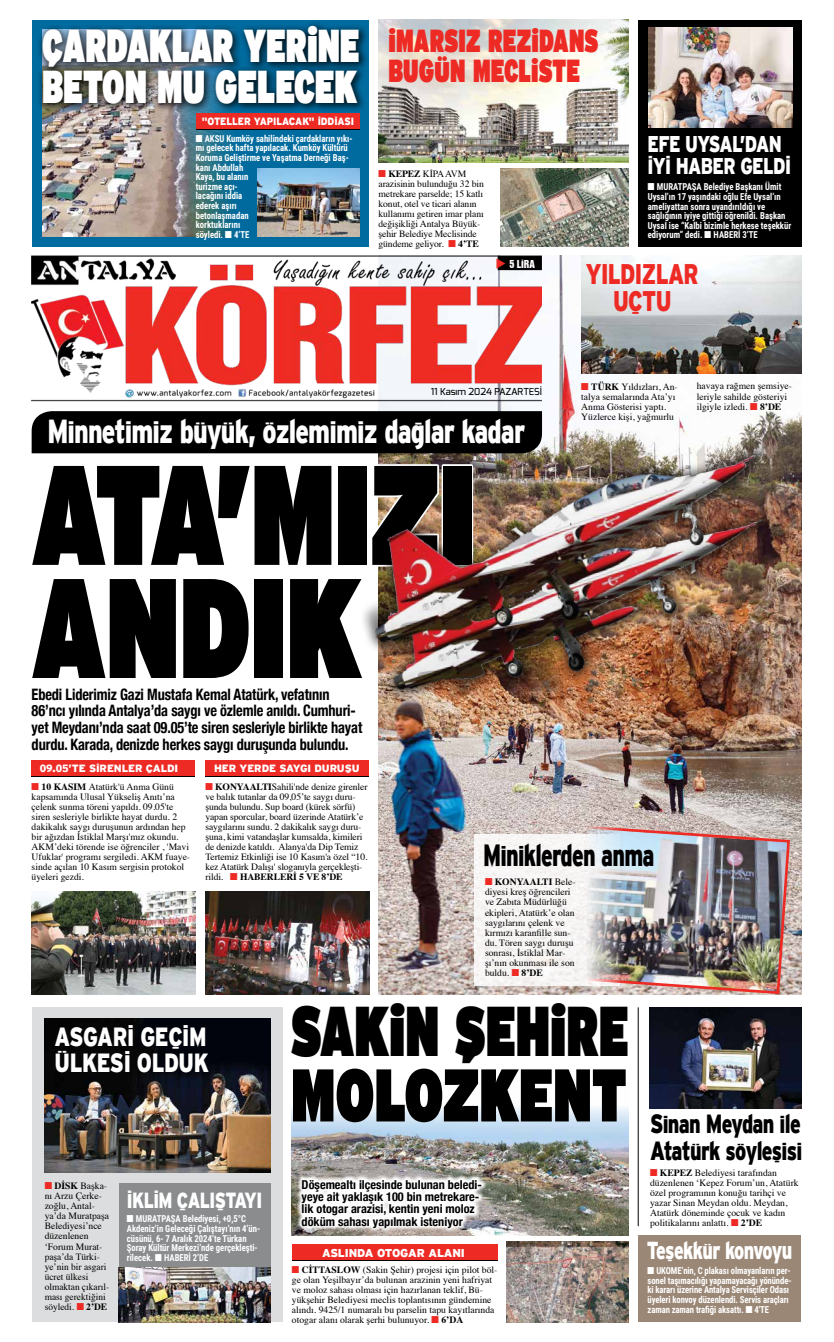
<style>
.page{position:relative;width:834px;height:1342px;background:#fff}
.page>*{position:absolute;margin:0;border:0;box-sizing:border-box;transform-origin:0 0}
.t1{font:141.4px/113px "Interstate";color:#000;scale:.69 1}
.t2{font:74.38px "Interstate";color:#000;scale:.69 1}
.t3{font:70.09px "Interstate";color:#000;scale:.64 1}
.t4{font:45.94px/41.1px "Interstate";color:#fff;scale:.64 1}
.t5{font:900 33.25px "Interstate Mono";letter-spacing:-.035em;color:#fff;scale:.75 1}
.t6{font:31.76px/29.8px "Interstate";letter-spacing:.01em;color:#ee2a24;scale:.64 1}
.t7{font:900 30.62px "Interstate Mono";letter-spacing:-.035em;color:#000;scale:.7 1}
.t8{font:900 28.35px/27.4px "Interstate Mono";letter-spacing:-.035em;color:#ee2a24;text-align:center;scale:.75 1}
.t9{font:900 26.25px/27.1px "Interstate Mono";letter-spacing:-.035em;color:#000;scale:.75 1}
.t10{font:900 26.25px/26.2px "Interstate Mono";letter-spacing:-.02em;color:#fff;scale:.79 1}
.t11{font:900 24.5px "Interstate Mono";letter-spacing:-.035em;color:#fff;scale:.73 1}
.t12{font:900 22.75px/22.8px "Interstate Mono";letter-spacing:-.035em;color:#fff;scale:.76 1}
.t13{font:900 21.88px "Interstate Mono";letter-spacing:-.035em;color:#fff;scale:.76 1}
.t14{font:700 condensed 15.75px/16.6px "Helvetica Neue";letter-spacing:-.01em;color:#000;scale:.91 1}
.t15{font:700 condensed 12.25px/12.2px "Helvetica Neue";color:#000}
.t16{font:12.25px "Monotype Sorts";color:#ee2a24}
.t17{font:900 11.38px "Interstate Mono";letter-spacing:-.01em;color:#fff}
.t18{font:900 10.5px "Interstate Mono";letter-spacing:-.01em;color:#fff}
.t19{font:900 10.5px "Interstate Mono";letter-spacing:-.01em;color:#fff;scale:.9 1}
.t20{font:10.06px "Swiss 921 BT Regular A";color:#fff}
.t21{font:9.62px/10.1px "Times";color:#000}
.t22{font:700 9.62px/9.6px "Roboto Condensed";color:#fff;scale:.9 1}
.t23{font:500 9.62px "Exo";color:#000}
.s1{font-size:37.1px}
.s2{font-family:"Monotype Sorts";font-weight:400}
.s3{font-size:24.68px}
.s4{font-size:28.53px}
.s5{font-family:"Monotype Sorts";color:#ee2a24}
.s6{font-weight:700}
.s7{font-size:8.66px}
.s8{font-size:54.43px}
</style>
<div class="page">
<div style="left:638px;top:20px;width:163px;height:226px;background:#000"></div>
<img style="left:378px;top:256px;width:423px;height:739px">
<img style="left:32px;top:255px;width:509px;height:149px">
<div style="left:31px;top:411px;width:511px;height:43px;background:#000"></div>
<div style="left:32px;top:761px;width:163px;height:15px;background:#ee2a24"></div>
<div style="left:32px;top:760px;width:163px;height:15px;background:#ee2a24"></div>
<div style="left:205px;top:761px;width:164px;height:15px;background:#ee2a24"></div>
<div style="left:205px;top:760px;width:164px;height:15px;background:#ee2a24"></div>
<img style="left:32px;top:892px;width:164px;height:103px">
<img style="left:205px;top:892px;width:164px;height:103px">
<img style="left:581px;top:256px;width:220px;height:117px">
<div style="left:359px;top:432px;width:447px;height:273px;background:#000;opacity:.65"></div>
<img style="left:350px;top:417px;width:445px;height:287px">
<div style="left:474px;top:834px;width:145px;height:151px;background:#f7f5f4"></div>
<img style="left:573px;top:825px;width:217px;height:170px">
<div style="left:32px;top:20px;width:337px;height:226px;background:#006b9f"></div>
<img style="left:42px;top:113px;width:245px;height:124px">
<div style="left:37px;top:20px;width:331px;height:93px;background:#000;opacity:.75"></div>
<div style="left:196px;top:114px;width:163px;height:15px;background:#ee2a24"></div>
<div style="left:196px;top:113px;width:163px;height:15px;background:#ee2a24"></div>
<img style="left:257px;top:169px;width:102px;height:68px">
<img style="left:378px;top:20px;width:250px;height:143px">
<img style="left:500px;top:169px;width:128px;height:77px">
<img style="left:648px;top:28px;width:144px;height:99px">
<img style="left:291px;top:1107px;width:337px;height:129px">
<div style="left:32px;top:1007px;width:250px;height:315px;background:#dcddde"></div>
<svg style="left:296px;top:1174px;width:191px;height:59px"></svg>
<div style="left:292px;top:1245px;width:205px;height:15px;background:#ee2a24"></div>
<div style="left:292px;top:1244px;width:205px;height:15px;background:#ee2a24"></div>
<img style="left:506px;top:1242px;width:122px;height:80px">
<img style="left:45px;top:1018px;width:225px;height:155px">
<div style="left:119px;top:1183px;width:151px;height:127px;background:#8a8c8e"></div>
<hr style="left:637px;top:1007px;width:1px;height:219px;background:#000">
<img style="left:649px;top:1007px;width:152px;height:101px">
<img style="left:119px;top:1267px;width:151px;height:55px">
<div style="left:637px;top:1236px;width:163px;height:86px;background:#9b8776"></div>
<h3 class="t4" style="left:42px;top:24px;width:497px">ÇARDAKLAR YER<span class="s1">İ</span>NE<br>BETON MU GELECEK</h3>
<p class="t19" style="left:202px;top:115px;width:171px">"OTELLER YAPILACAK" İDDİASI</p>
<p class="t22" style="left:196px;top:133px;width:176px"><span class="s2">N</span> AKSU Kumköy sahilindeki çardakların yıkı&shy;mı gelecek hafta yapılacak. Kumköy Kültürü<br>Koruma Geliştirme ve Yaşatma Derneği Baş&shy;kanı Abdullah<br>Kaya, bu alanın<br>turizme açı-<br>lacağını iddia<br>ederek aşırı<br>betonlaşmadan<br>korktuklarını<br>söyledi. <span class="s2">N</span> 4’TE</p>
<h3 class="t6" style="left:388px;top:25px;width:329px"><span class="s3">İ</span>MARSIZ REZ<span class="s3">İ</span>DANS<br>BUG<span class="s4">Ü</span>N MECL<span class="s3">İ</span>STE</h3>
<p class="t21" style="left:378px;top:167px;width:107px"><span class="s5">N</span> <span class="s6">KEPEZ</span> KİPA AVM arazisinin bulunduğu 32 bin metrekare parselde; 15 katlı konut, otel ve ticari alanın kullanımı getiren imar planı değişikliği Antalya Büyük&shy;şehir Belediye Meclisinde gündeme geliyor. <span class="s5">N</span> <span class="s6">4’TE</span></p>
<h3 class="t12" style="left:647px;top:132px;width:191px">EFE UYSAL’DAN<br>İYİ HABER GELDİ</h3>
<p class="t22" style="left:647px;top:182px;width:161px"><span class="s2">N</span> MURATPAŞA Belediye Başkanı Ümit Uysal’ın 17 yaşındaki oğlu Efe Uysal’ın ameliyattan sonra uyandırıldığı ve sağlığının iyiye gittiği öğrenildi. Başkan Uysal ise “Kalbi bizimle herkese teşekkür ediyorum” dedi. <span class="s2">N</span> HABERI 3’TE</p>
<p class="t16" style="left:495px;top:269px;width:12px;rotate:-90deg">T</p>
<p class="t20" style="left:509px;top:257px;width:27px">5 L<span class="s7">İ</span>RA</p>
<h3 class="t8" style="left:586px;top:260px;width:152px">YILDIZLAR<br>UÇTU</h3>
<p class="t23" style="left:430px;top:385px;width:113px">11 Kasım 2024 PAZARTESI</p>
<h3 class="t5" style="left:47px;top:412px;width:638px">Minnetimiz büyük, özlemimiz dağlar kadar</h3>
<h1 class="t1" style="left:32px;top:454px;width:644px">ATA’MIZI<br>ANDIK</h1>
<p class="t21" style="left:581px;top:381px;width:98px"><span class="s5">N</span> <span class="s6">TÜRK</span> Yıldızları, An&shy;talya semalarında Ata’yı<br>Anma Gösterisi yaptı.<br>Yüzlerce kişi, yağmurlu</p>
<p class="t21" style="left:696px;top:380px;width:97px">havaya rağmen şemsiye&shy;leriyle sahilde gösteriyi ilgiyle izledi. <span class="s5">N</span> <span class="s6">8’DE</span></p>
<p class="t14" style="left:32px;top:685px;width:365px">Ebedi Liderimiz Gazi Mustafa Kemal Atatürk, vefatının 86’ncı yılında Antalya’da saygı ve özlemle anıldı. Cumhuri&shy;yet Meydanı’nda saat 09.05’te siren sesleriyle birlikte hayat durdu. Karada, denizde herkes saygı duruşunda bulundu.</p>
<p class="t21" style="left:205px;top:781px;width:164px"><span class="s5">N</span> <span class="s6">KONYAALTI</span>Sahili'nde denize girenler ve balık tutanlar da 09,05’te saygı duru&shy;şunda bulundu. Sup board (kürek sörfü) yapan sporcular, board üzerinde Atatürk’e saygılarını sundu. 2 dakikalık saygı duru&shy;şuna, kimi vatandaşlar kumsalda, kimileri de denizde katıldı. Alanya'da Dip Temiz Tertemiz Etkinliği ise 10 Kasım'a özel “10. kez Atatürk Dalışı' sloganıyla gerçekleşti&shy;rildi. <span class="s5">N</span> <span class="s6">HABERLERİ 5 VE 8’DE</span></p>
<p class="t18" style="left:40px;top:762px;width:140px">09.05’TE SİRENLER ÇALDI</p>
<p class="t18" style="left:214px;top:762px;width:147px">HER YERDE SAYGI DURUŞU</p>
<p class="t21" style="left:32px;top:781px;width:160px"><span class="s5">N</span> <span class="s6">10 KASIM</span> Atatürk'ü Anma Günü kapsamında Ulusal Yükseliş Anıtı’na çelenk sunma töreni yapıldı. 09.05'te siren sesleriyle birlikte hayat durdu. 2 dakikalık saygı duruşunun ardından hep bir ağızdan İstiklal Marşı'mız okundu.<br>AKM’deki törende ise öğrenciler , 'Mavi Ufuklar' programı sergiledi. AKM fuaye&shy;sinde açılan 10 Kasım sergisin protokol üyeleri gezdi.</p>
<h3 class="t7" style="left:483px;top:837px;width:246px">Miniklerden anma</h3>
<p class="t21" style="left:485px;top:876px;width:92px"><span class="s5">N</span> <span class="s6">KONYAALTI</span> Bele&shy;diyesi kreş öğrencileri ve Zabıta Müdürlüğü ekipleri, Atatürk’e olan saygılarını çelenk ve kırmızı karanfille sun&shy;du. Tören saygı duruşu sonrası, İstiklal Mar&shy;şı’nın okunması ile son buldu. <span class="s5">N</span> <span class="s6">8’DE</span></p>
<h3 class="t10" style="left:55px;top:1023px;width:197px">ASGARİ GEÇİM<br>ÜLKESİ OLDUK</h3>
<p class="t21" style="left:45px;top:1180px;width:66px"><span class="s5">N</span> <span class="s6">DİSK</span> Başka&shy;nı Arzu Çerke&shy;zoğlu, Antal&shy;ya’da Muratpaşa<br>Belediyesi’nce düzenlenen ‘Forum Murat&shy;paşa’da Türki&shy;ye’nin bir asgari ücret ülkesi olmaktan çıkarıl&shy;ması gerektiğini söyledi. <span class="s5">N</span> <span class="s6">2’DE</span></p>
<h3 class="t13" style="left:127px;top:1187px;width:180px">İKLİM ÇALIŞTAYI</h3>
<p class="t22" style="left:127px;top:1214px;width:150px"><span class="s2">N</span> MURATPAŞA Belediyesi, +0,5°C Akdeniz’in Geleceği Çalıştayı’nın 4’ün&shy;cüsünü, 6- 7 Aralık 2024’te Türkan Şoray Kültür Merkezi’nde gerçekleşti&shy;rilecek. <span class="s2">N</span> HABERI 2’DE</p>
<h3 class="t3" style="left:291px;top:987px;width:529px">SAK<span class="s8">İ</span>N ŞEH<span class="s8">İ</span>RE</h3>
<h2 class="t2" style="left:291px;top:1049px;width:488px">MOLOZKENT</h2>
<p class="t15" style="left:301px;top:1177px;width:182px">Döşemealtı ilçesinde bulunan beledi&shy;yeye ait yaklaşık 100 bin metrekare&shy;lik otogar arazisi, kentin yeni moloz döküm sahası yapılmak isteniyor</p>
<p class="t17" style="left:322px;top:1246px;width:144px">ASLINDA OTOGAR ALANI</p>
<p class="t21" style="left:292px;top:1264px;width:207px"><span class="s5">N</span> <span class="s6">CITTASLOW</span> (Sakin Şehir) projesi için pilot böl&shy;ge olan Yeşilbayır’da bulunan arazinin yeni hafriyat ve moloz sahası olması için hazırlanan teklif, Bü&shy;yükşehir Belediyesi meclis toplantısının gündemine alındı. 9425/1 numaralı bu parselin tapu kayıtlarında otogar alanı olarak şerhi bulunuyor. <span class="s5">N</span> <span class="s6">6’DA</span></p>
<h3 class="t9" style="left:650px;top:1109px;width:205px">Sinan Meydan ile<br>Atatürk söyleşisi</h3>
<p class="t21" style="left:650px;top:1167px;width:150px"><span class="s5">N</span> <span class="s6">KEPEZ</span> Belediyesi tarafından düzenlenen ‘Kepez Forum’un, Atatürk özel programının konuğu tarihçi ve yazar Sinan Meydan oldu. Meydan, Atatürk döneminde çocuk ve kadın politikalarını anlattı. <span class="s5">N</span> <span class="s6">2’DE</span></p>
<h3 class="t11" style="left:646px;top:1236px;width:201px">Teşekkür konvoyu</h3>
<p class="t22" style="left:647px;top:1265px;width:161px"><span class="s2">N</span> UKOME’nin, C plakası olmayanların per&shy;sonel taşımacılığı yapamayacağı yönünde&shy;ki kararı üzerine Antalya Servisçiler Odası üyeleri konvoy düzenlendi. Servis araçları zaman zaman trafiği aksattı. <span class="s2">N</span> 4'TE</p>
</div>
